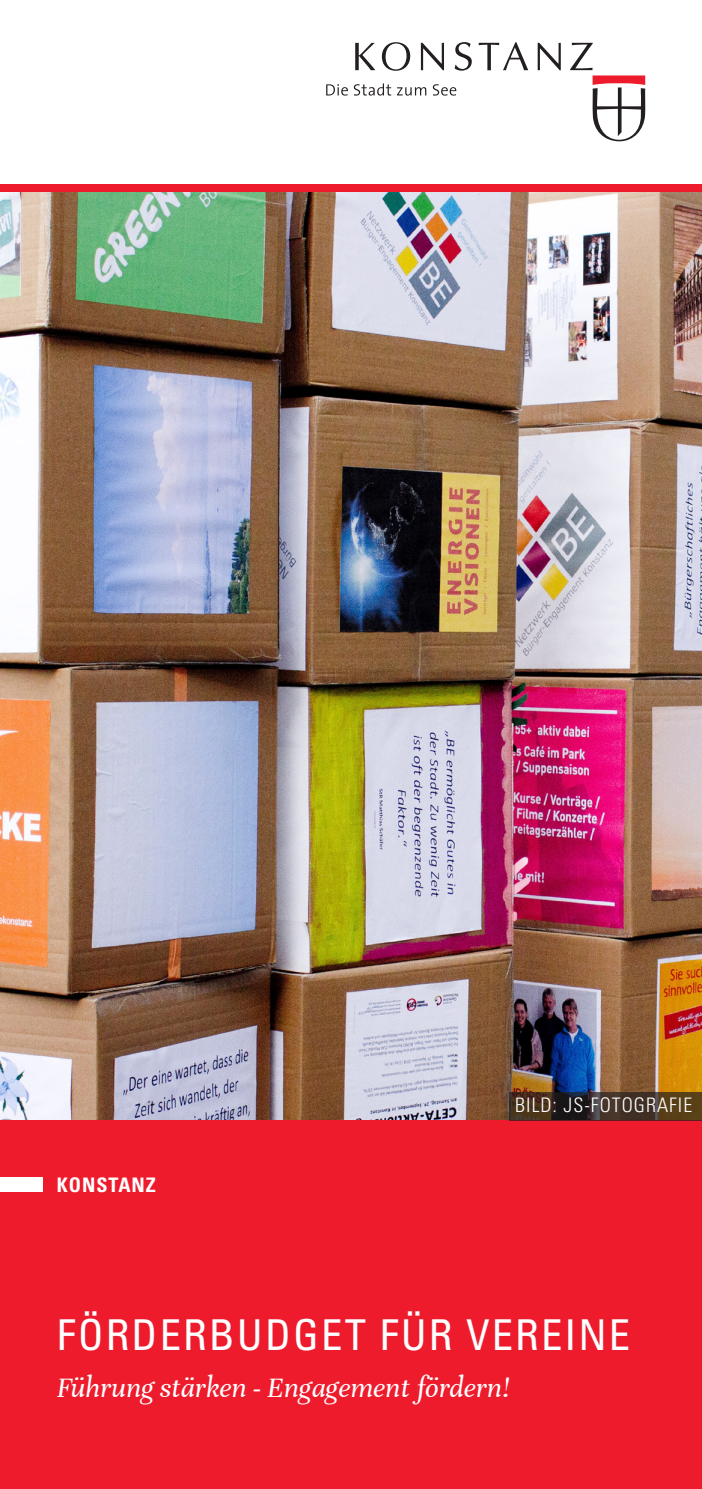
<style>
.page{position:relative;width:702px;height:1489px;background:#fff}
.page>*{position:absolute;margin:0;border:0;box-sizing:border-box;transform-origin:0 0}
.t1{font:condensed 42.5px "Univers LT Pro";letter-spacing:.05em;color:#fff}
.t2{font:italic 30px "Unna";color:#fff}
.t3{font:300 condensed 20px "Univers LT Pro";letter-spacing:.05em;color:#fff}
.t4{font:700 condensed 20px "Univers LT Pro";letter-spacing:.05em;color:#fff}
</style>
<div class="page">
<img style="left:0;top:191px;width:702px;height:929px">
<div style="left:0;top:1120px;width:702px;height:368px;background:#ee1b2d"></div>
<div style="left:0;top:184px;width:702px;height:7px;background:#ee1b2d"></div>
<svg style="left:326px;top:84px;width:22px;height:12px"></svg>
<svg style="left:354px;top:83px;width:37px;height:13px"></svg>
<svg style="left:397px;top:87px;width:29px;height:9px"></svg>
<svg style="left:433px;top:84px;width:23px;height:12px"></svg>
<svg style="left:355px;top:43px;width:20px;height:27px"></svg>
<svg style="left:382px;top:42px;width:28px;height:29px"></svg>
<svg style="left:421px;top:43px;width:23px;height:27px"></svg>
<svg style="left:478px;top:42px;width:50px;height:28px"></svg>
<svg style="left:537px;top:43px;width:23px;height:27px"></svg>
<svg style="left:454px;top:42px;width:18px;height:29px"></svg>
<svg style="left:570px;top:43px;width:75px;height:98px"></svg>
<div style="left:0;top:1176px;width:43px;height:15px;background:#fff"></div>
<svg style="left:510px;top:1091px;width:192px;height:29px;background:#443222"></svg>
<p class="t4" style="left:57px;top:1171px;width:101px">KONSTANZ</p>
<p class="t3" style="left:515px;top:1091px;width:178px">BILD: JS-FOTOGRAFIE</p>
<p class="t1" style="left:57px;top:1308px;width:575px">FÖRDERBUDGET FÜR VEREINE</p>
<p class="t2" style="left:57px;top:1370px;width:454px">Führung stärken - Engagement fördern!</p>
</div>
